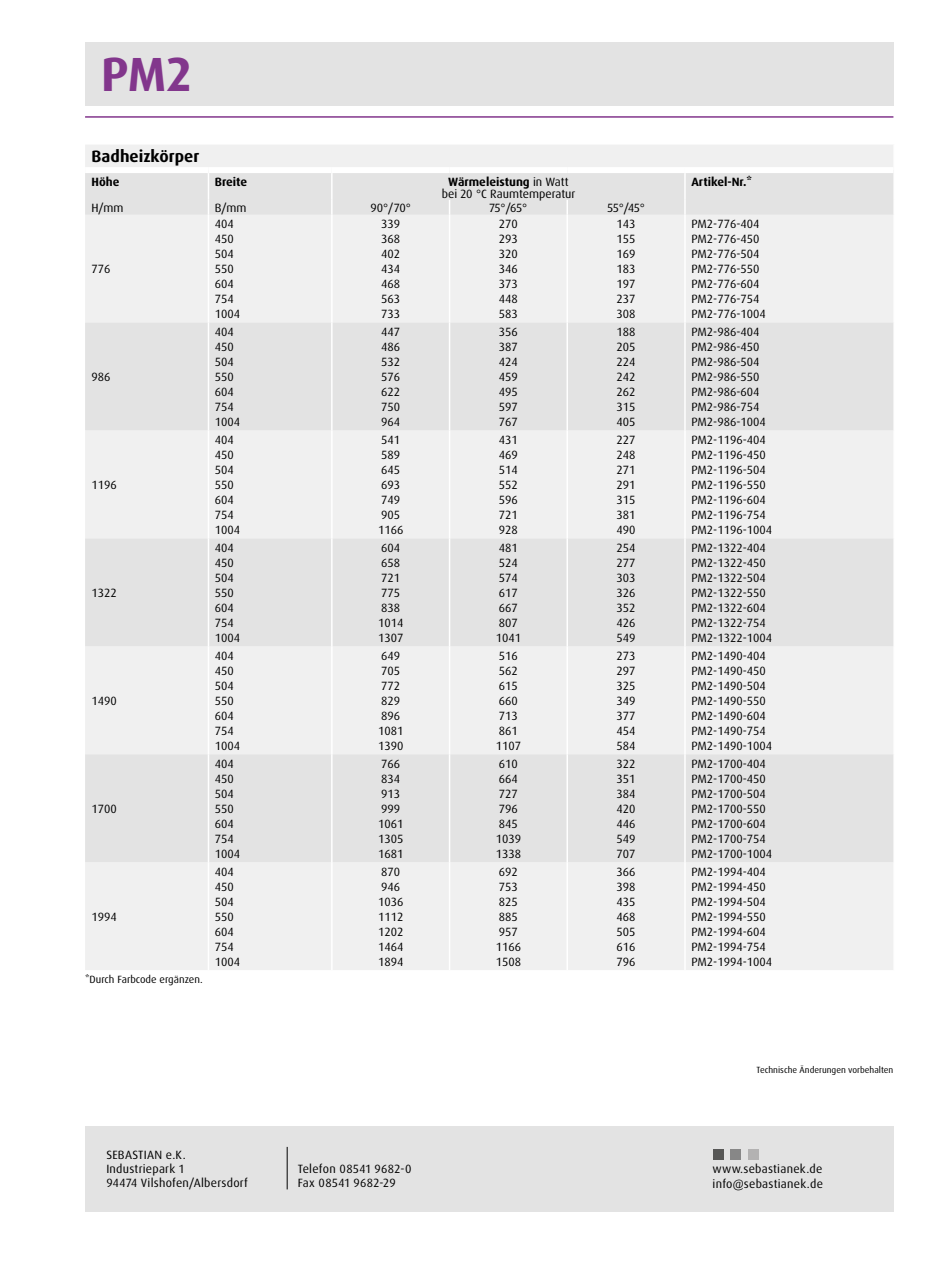
<style>
.page{position:relative;width:936px;height:1263px;background:#fff}
.page>*{position:absolute;margin:0;border:0;box-sizing:border-box;transform-origin:0 0}
.t1{font:700 48px "Dax OT";color:#82368c}
.t2{font:700 16.5px "Dax OT";color:#000}
.t3{font:12px/15px "Dax OT";color:#000}
.t4{font:12px/14.4px "Dax OT";letter-spacing:.02em;color:#000}
.t5{font:12px/14.4px "Dax OT";letter-spacing:.025em;color:#000}
.t6{font:700 12px "Dax OT";color:#000}
.t7{font:10.5px "Dax OT";color:#000}
.t8{font:9px "Dax OT";color:#000}
.s1{font-weight:700}
</style>
<div class="page">
<div style="left:85px;top:215px;width:808px;height:755px;background:#f0f0f0"></div>
<svg style="left:85px;top:322px;width:808px;height:540px;fill:#e3e3e3"></svg>
<hr style="left:208px;top:215px;width:1px;height:107px;background:#fff">
<hr style="left:331px;top:215px;width:1px;height:107px;background:#fff">
<hr style="left:449px;top:215px;width:1px;height:107px;background:#fff">
<hr style="left:566px;top:215px;width:2px;height:107px;background:#fff">
<hr style="left:684px;top:215px;width:1px;height:107px;background:#fff">
<hr style="left:208px;top:322px;width:1px;height:108px;background:#fff">
<hr style="left:331px;top:322px;width:1px;height:108px;background:#fff">
<hr style="left:449px;top:322px;width:1px;height:108px;background:#fff">
<hr style="left:566px;top:322px;width:2px;height:108px;background:#fff">
<hr style="left:684px;top:322px;width:1px;height:108px;background:#fff">
<hr style="left:208px;top:430px;width:1px;height:108px;background:#fff">
<hr style="left:331px;top:430px;width:1px;height:108px;background:#fff">
<hr style="left:449px;top:430px;width:1px;height:108px;background:#fff">
<hr style="left:566px;top:430px;width:2px;height:108px;background:#fff">
<hr style="left:684px;top:430px;width:1px;height:108px;background:#fff">
<hr style="left:208px;top:538px;width:1px;height:108px;background:#fff">
<hr style="left:331px;top:538px;width:1px;height:108px;background:#fff">
<hr style="left:449px;top:538px;width:1px;height:108px;background:#fff">
<hr style="left:566px;top:538px;width:2px;height:108px;background:#fff">
<hr style="left:684px;top:538px;width:1px;height:108px;background:#fff">
<hr style="left:208px;top:646px;width:1px;height:108px;background:#fff">
<hr style="left:331px;top:646px;width:1px;height:108px;background:#fff">
<hr style="left:449px;top:646px;width:1px;height:108px;background:#fff">
<hr style="left:566px;top:646px;width:2px;height:108px;background:#fff">
<hr style="left:684px;top:646px;width:1px;height:108px;background:#fff">
<hr style="left:208px;top:754px;width:1px;height:108px;background:#fff">
<hr style="left:331px;top:754px;width:1px;height:108px;background:#fff">
<hr style="left:449px;top:754px;width:1px;height:108px;background:#fff">
<hr style="left:566px;top:754px;width:2px;height:108px;background:#fff">
<hr style="left:684px;top:754px;width:1px;height:108px;background:#fff">
<hr style="left:208px;top:862px;width:1px;height:108px;background:#fff">
<hr style="left:331px;top:862px;width:1px;height:108px;background:#fff">
<hr style="left:449px;top:862px;width:1px;height:108px;background:#fff">
<hr style="left:566px;top:862px;width:2px;height:108px;background:#fff">
<hr style="left:684px;top:862px;width:1px;height:108px;background:#fff">
<svg style="left:85px;top:145px;width:809px;height:70px"></svg>
<div style="left:85px;top:167px;width:123px;height:6px;background:#fff"></div>
<div style="left:208px;top:167px;width:124px;height:6px;background:#fff"></div>
<div style="left:332px;top:167px;width:117px;height:6px;background:#fff"></div>
<div style="left:449px;top:167px;width:118px;height:6px;background:#fff"></div>
<div style="left:567px;top:167px;width:118px;height:6px;background:#fff"></div>
<div style="left:685px;top:167px;width:208px;height:6px;background:#fff"></div>
<div style="left:85px;top:43px;width:808px;height:63px;background:#e3e3e3"></div>
<hr style="left:85px;top:116px;width:808px;height:2px;background:#82368c">
<div style="left:85px;top:1127px;width:808px;height:85px;background:#e3e3e3"></div>
<div style="left:747px;top:1149px;width:11px;height:11px;background:#b3b2b2"></div>
<div style="left:730px;top:1149px;width:11px;height:11px;background:#878787"></div>
<div style="left:712px;top:1149px;width:11px;height:11px;background:#575756"></div>
<hr style="left:287px;top:1147px;width:1px;height:42px;background:#000">
<h1 class="t1" style="left:101px;top:43px;width:92px">PM2</h1>
<h2 class="t2" style="left:91px;top:146px;width:109px">Badheizkörper</h2>
<p class="t6" style="left:91px;top:174px;width:29px">Höhe</p>
<p class="t6" style="left:215px;top:174px;width:34px">Breite</p>
<p class="t3" style="left:441px;top:176px;width:135px;line-height:12px;text-align:center"><span class="s1">Wärmeleistung</span> in Watt bei 20 °C Raumtemperatur</p>
<p class="t6" style="left:691px;top:174px;width:62px">Artikel-Nr.*</p>
<p class="t3" style="left:91px;top:200px;width:33px">H/mm</p>
<p class="t3" style="left:215px;top:200px;width:33px">B/mm</p>
<p class="t3" style="left:370px;top:200px;width:42px">90°/70°</p>
<p class="t3" style="left:489px;top:200px;width:39px">75°/65°</p>
<p class="t3" style="left:607px;top:200px;width:39px">55°/45°</p>
<p class="t3" style="left:91px;top:262px;width:21px">776</p>
<p class="t3" style="left:91px;top:370px;width:21px">986</p>
<p class="t3" style="left:91px;top:478px;width:27px">1196</p>
<p class="t3" style="left:91px;top:585px;width:27px">1322</p>
<p class="t3" style="left:91px;top:693px;width:27px">1490</p>
<p class="t3" style="left:91px;top:801px;width:27px">1700</p>
<p class="t3" style="left:91px;top:909px;width:27px">1994</p>
<p class="t7" style="left:85px;top:972px;width:119px">*Durch Farbcode ergänzen.</p>
<p class="t3" style="left:215px;top:217px;width:27px">404<br>450<br>504<br>550<br>604<br>754<br>1004</p>
<p class="t3" style="left:381px;top:217px;width:21px;text-align:justify">339<br>368<br>402<br>434<br>468<br>563<br>733</p>
<p class="t3" style="left:499px;top:217px;width:21px;text-align:justify">270<br>293<br>320<br>346<br>373<br>448<br>583</p>
<p class="t3" style="left:616px;top:217px;width:21px;text-align:justify">143<br>155<br>169<br>183<br>197<br>237<br>308</p>
<p class="t3" style="left:691px;top:217px;width:76px">PM2-776-404<br>PM2-776-450<br>PM2-776-504<br>PM2-776-550<br>PM2-776-604<br>PM2-776-754<br>PM2-776-1004</p>
<p class="t3" style="left:215px;top:325px;width:27px">404<br>450<br>504<br>550<br>604<br>754<br>1004</p>
<p class="t3" style="left:381px;top:325px;width:21px;text-align:justify">447<br>486<br>532<br>576<br>622<br>750<br>964</p>
<p class="t3" style="left:499px;top:325px;width:21px;text-align:justify">356<br>387<br>424<br>459<br>495<br>597<br>767</p>
<p class="t3" style="left:616px;top:325px;width:21px;text-align:justify">188<br>205<br>224<br>242<br>262<br>315<br>405</p>
<p class="t3" style="left:691px;top:325px;width:76px">PM2-986-404<br>PM2-986-450<br>PM2-986-504<br>PM2-986-550<br>PM2-986-604<br>PM2-986-754<br>PM2-986-1004</p>
<p class="t3" style="left:215px;top:433px;width:27px">404<br>450<br>504<br>550<br>604<br>754<br>1004</p>
<p class="t3" style="left:378px;top:433px;width:27px">541<br>589<br>645<br>693<br>749<br>905<br>1166</p>
<p class="t3" style="left:499px;top:433px;width:21px;text-align:justify">431<br>469<br>514<br>552<br>596<br>721<br>928</p>
<p class="t3" style="left:616px;top:433px;width:21px;text-align:justify">227<br>248<br>271<br>291<br>315<br>381<br>490</p>
<p class="t3" style="left:691px;top:433px;width:82px">PM2-1196-404<br>PM2-1196-450<br>PM2-1196-504<br>PM2-1196-550<br>PM2-1196-604<br>PM2-1196-754<br>PM2-1196-1004</p>
<p class="t3" style="left:215px;top:540px;width:27px">404<br>450<br>504<br>550<br>604<br>754<br>1004</p>
<p class="t3" style="left:378px;top:540px;width:27px">604<br>658<br>721<br>775<br>838<br>1014<br>1307</p>
<p class="t3" style="left:495px;top:540px;width:27px">481<br>524<br>574<br>617<br>667<br>807<br>1041</p>
<p class="t3" style="left:616px;top:540px;width:21px;text-align:justify">254<br>277<br>303<br>326<br>352<br>426<br>549</p>
<p class="t3" style="left:691px;top:540px;width:82px">PM2-1322-404<br>PM2-1322-450<br>PM2-1322-504<br>PM2-1322-550<br>PM2-1322-604<br>PM2-1322-754<br>PM2-1322-1004</p>
<p class="t3" style="left:215px;top:648px;width:27px">404<br>450<br>504<br>550<br>604<br>754<br>1004</p>
<p class="t3" style="left:378px;top:648px;width:27px">649<br>705<br>772<br>829<br>896<br>1081<br>1390</p>
<p class="t3" style="left:495px;top:648px;width:27px">516<br>562<br>615<br>660<br>713<br>861<br>1107</p>
<p class="t3" style="left:616px;top:648px;width:21px;text-align:justify">273<br>297<br>325<br>349<br>377<br>454<br>584</p>
<p class="t3" style="left:691px;top:648px;width:82px">PM2-1490-404<br>PM2-1490-450<br>PM2-1490-504<br>PM2-1490-550<br>PM2-1490-604<br>PM2-1490-754<br>PM2-1490-1004</p>
<p class="t3" style="left:215px;top:756px;width:27px">404<br>450<br>504<br>550<br>604<br>754<br>1004</p>
<p class="t3" style="left:378px;top:756px;width:27px">766<br>834<br>913<br>999<br>1061<br>1305<br>1681</p>
<p class="t3" style="left:495px;top:756px;width:27px">610<br>664<br>727<br>796<br>845<br>1039<br>1338</p>
<p class="t3" style="left:616px;top:756px;width:21px;text-align:justify">322<br>351<br>384<br>420<br>446<br>549<br>707</p>
<p class="t3" style="left:691px;top:756px;width:82px">PM2-1700-404<br>PM2-1700-450<br>PM2-1700-504<br>PM2-1700-550<br>PM2-1700-604<br>PM2-1700-754<br>PM2-1700-1004</p>
<p class="t3" style="left:215px;top:864px;width:27px">404<br>450<br>504<br>550<br>604<br>754<br>1004</p>
<p class="t3" style="left:378px;top:864px;width:27px">870<br>946<br>1036<br>1112<br>1202<br>1464<br>1894</p>
<p class="t3" style="left:495px;top:864px;width:27px">692<br>753<br>825<br>885<br>957<br>1166<br>1508</p>
<p class="t3" style="left:616px;top:864px;width:21px;text-align:justify">366<br>398<br>435<br>468<br>505<br>616<br>796</p>
<p class="t3" style="left:691px;top:864px;width:82px">PM2-1994-404<br>PM2-1994-450<br>PM2-1994-504<br>PM2-1994-550<br>PM2-1994-604<br>PM2-1994-754<br>PM2-1994-1004</p>
<p class="t8" style="left:756px;top:1064px;width:138px">Technische Änderungen vorbehalten</p>
<p class="t4" style="left:106px;top:1147px;width:143px">SEBASTIAN e.K.<br>Industriepark 1<br>94474 Vilshofen/Albersdorf</p>
<p class="t5" style="left:298px;top:1162px;width:115px">Telefon 08541 9682-0<br>Fax 08541 9682-29</p>
<p class="t4" style="left:712px;top:1162px;width:112px">www.sebastianek.de info@sebastianek.de</p>
</div>
